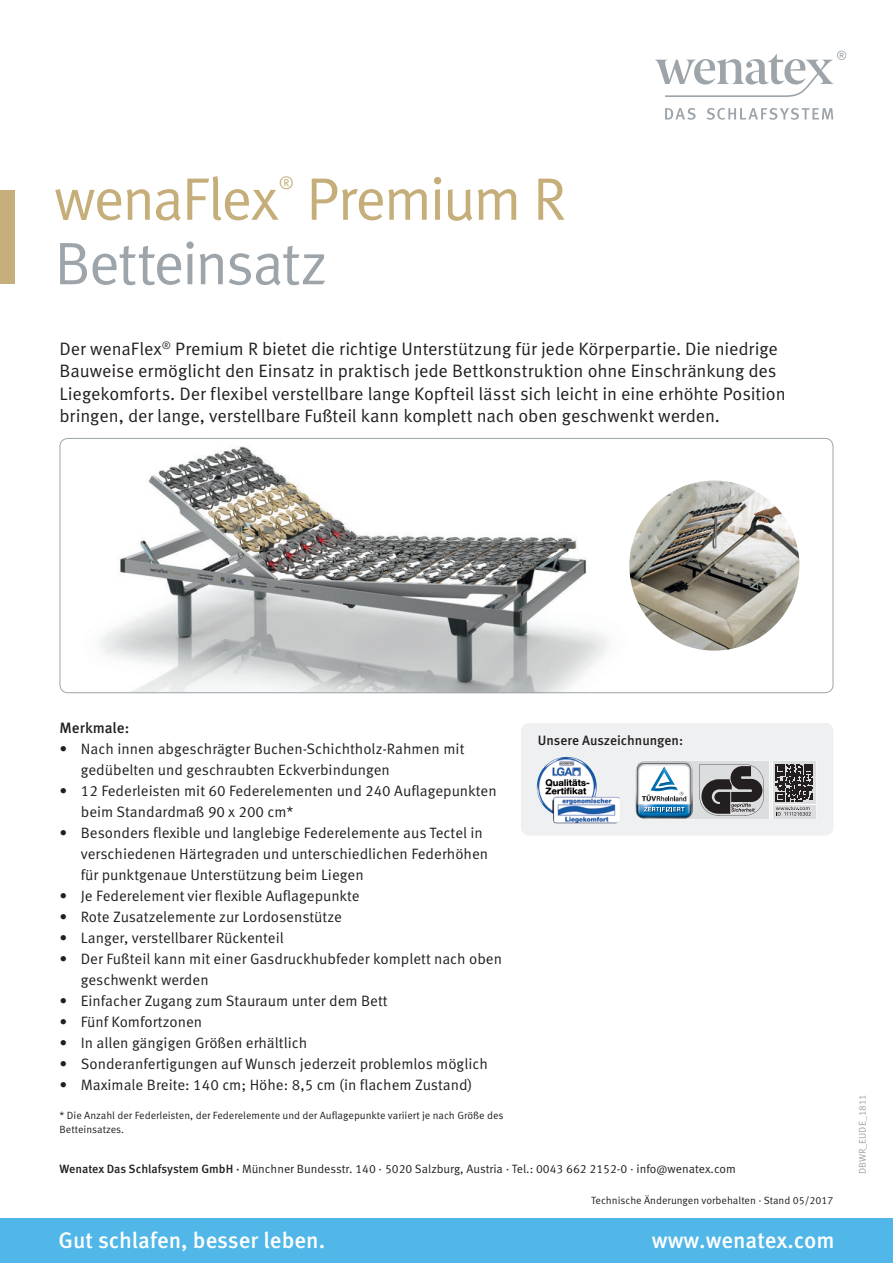
<style>
.page{position:relative;width:893px;height:1263px;background:#fff}
.page>*{position:absolute;margin:0;border:0;box-sizing:border-box;transform-origin:0 0}
.Main_Headline_V01{font:60px/64.5px "Meta Pro Norm";letter-spacing:-.04em;color:#9da5ab}
.Main_Headline_V01-2{font:60px "Meta Pro Norm";letter-spacing:-.04em;color:#c6ae7b}
.t1{font:500 22.5px "Meta Pro";color:#fff}
.Main_Subheadline_V02{font:18px/22.5px "Meta Pro Norm";letter-spacing:-.005em;color:#231f20}
.Main_Headline_V01-3{font:17.55px "Meta Pro Norm";color:#c6ae7b}
.Fließtext_Aufzählung{font:15px/21px "Meta Pro Norm";color:#231f20}
.Fließtext{font:500 15px "Meta Pro";color:#231f20}
.Headline_Ausz____Kom{font:500 13.5px "Meta Pro";color:#231f20}
.Adressblock{font:12px "Meta Pro Norm";color:#231f20}
.Marginalien{font:10.5px/14px "Meta Pro Norm";color:#231f20}
.t2{font:9.75px "Meta Pro Norm";color:#9da5ab}
.s1{color:#c6ae7b}
.s2{font-family:"Meta Pro";font-weight:500}
</style>
<div class="page">
<img style="left:60px;top:438px;width:547px;height:255px">
<div style="left:60px;top:438px;width:773px;height:255px;border:1px solid #9da5ab;border-radius:8px"></div>
<div style="left:0;top:190px;width:15px;height:94px;background:#c6ae7b"></div>
<div style="left:521px;top:723px;width:312px;height:113px;background:#eef0f2;border-radius:9px"></div>
<img style="left:629px;top:480px;width:170px;height:171px;border-radius:85px">
<svg style="left:635px;top:761px;width:181px;height:58px;background:#9aa0a6"></svg>
<img style="left:537px;top:757px;width:83px;height:66px">
<svg style="left:655px;top:51px;width:191px;height:46px"></svg>
<svg style="left:665px;top:108px;width:31px;height:12px"></svg>
<svg style="left:707px;top:108px;width:126px;height:12px"></svg>
<div style="left:0;top:1218px;width:893px;height:45px;background:#50b7e8"></div>
<p class="Main_Headline_V01-2" style="left:54px;top:154px;width:226px">wenaFlex</p>
<p class="Main_Headline_V01-3" style="left:279px;top:169px;width:17px">®</p>
<p class="Main_Headline_V01" style="left:54px;top:163px;width:513px;text-indent:252px"><span class="s1">Premium R<br></span>Betteinsatz</p>
<p class="Main_Subheadline_V02" style="left:60px;top:336px;width:728px">Der wenaFlex<sup>®</sup> Premium R bietet die richtige Unterstützung für jede Körperpartie. Die niedrige Bauweise ermöglicht den Einsatz in praktisch jede Bettkonstruktion ohne Einschränkung des Liegekomforts. Der flexibel verstellbare lange Kopfteil lässt sich leicht in eine erhöhte Position bringen, der lange, verstellbare Fußteil kann komplett nach oben geschwenkt werden.</p>
<p class="Fließtext" style="left:60px;top:716px;width:71px">Merkmale:</p>
<p class="Fließtext_Aufzählung" style="left:81px;top:737px;width:385px;text-indent:-21px">• Nach innen abgeschrägter Buchen-Schichtholz-Rahmen mit gedübelten und geschraubten Eckverbindungen</p>
<p class="Fließtext_Aufzählung" style="left:81px;top:779px;width:417px;text-indent:-21px">• 12 Federleisten mit 60 Federelementen und 240 Auflagepunkten beim Standardmaß 90 x 200 cm*</p>
<p class="Fließtext_Aufzählung" style="left:81px;top:821px;width:409px;text-indent:-21px">• Besonders flexible und langlebige Federelemente aus Tectel in verschiedenen Härtegraden und unterschiedlichen Federhöhen für punktgenaue Unterstützung beim Liegen</p>
<p class="Fließtext_Aufzählung" style="left:60px;top:884px;width:302px">• Je Federelement vier flexible Auflagepunkte</p>
<p class="Fließtext_Aufzählung" style="left:60px;top:905px;width:284px">• Rote Zusatzelemente zur Lordosenstütze</p>
<p class="Fließtext_Aufzählung" style="left:60px;top:926px;width:226px">• Langer, verstellbarer Rückenteil</p>
<p class="Fließtext_Aufzählung" style="left:81px;top:947px;width:423px;text-indent:-21px">• Der Fußteil kann mit einer Gasdruckhubfeder komplett nach oben geschwenkt werden</p>
<p class="Fließtext_Aufzählung" style="left:60px;top:989px;width:330px">• Einfacher Zugang zum Stauraum unter dem Bett</p>
<p class="Fließtext_Aufzählung" style="left:60px;top:1010px;width:144px">• Fünf Komfortzonen</p>
<p class="Fließtext_Aufzählung" style="left:60px;top:1031px;width:249px">• In allen gängigen Größen erhältlich</p>
<p class="Fließtext_Aufzählung" style="left:60px;top:1052px;width:430px">• Sonderanfertigungen auf Wunsch jederzeit problemlos möglich</p>
<p class="Fließtext_Aufzählung" style="left:60px;top:1073px;width:414px">• Maximale Breite: 140 cm; Höhe: 8,5 cm (in flachem Zustand)</p>
<p class="Marginalien" style="left:60px;top:1107px;width:446px">* Die Anzahl der Federleisten, der Federelemente und der Auflagepunkte variiert je nach Größe des<br>Betteinsatzes.</p>
<p class="Headline_Ausz____Kom" style="left:538px;top:730px;width:147px">Unsere Auszeichnungen:</p>
<p class="Adressblock" style="left:60px;top:1160px;width:678px"><span class="s2">Wenatex Das Schlafsystem GmbH ·</span> Münchner Bundesstr. 140 · 5020 Salzburg, Austria · Tel.: 0043 662 2152-0 · info@wenatex.com</p>
<p class="Marginalien" style="left:591px;top:1192px;width:244px">Technische Änderungen vorbehalten · Stand 05/2017</p>
<p class="t1" style="left:58px;top:1223px;width:268px">Gut schlafen, besser leben.</p>
<p class="t1" style="left:652px;top:1223px;width:184px">www.wenatex.com</p>
<p class="t2" style="left:855px;top:1174px;width:82px;rotate:-90deg">DBWR_EUDE_1811</p>
</div>
